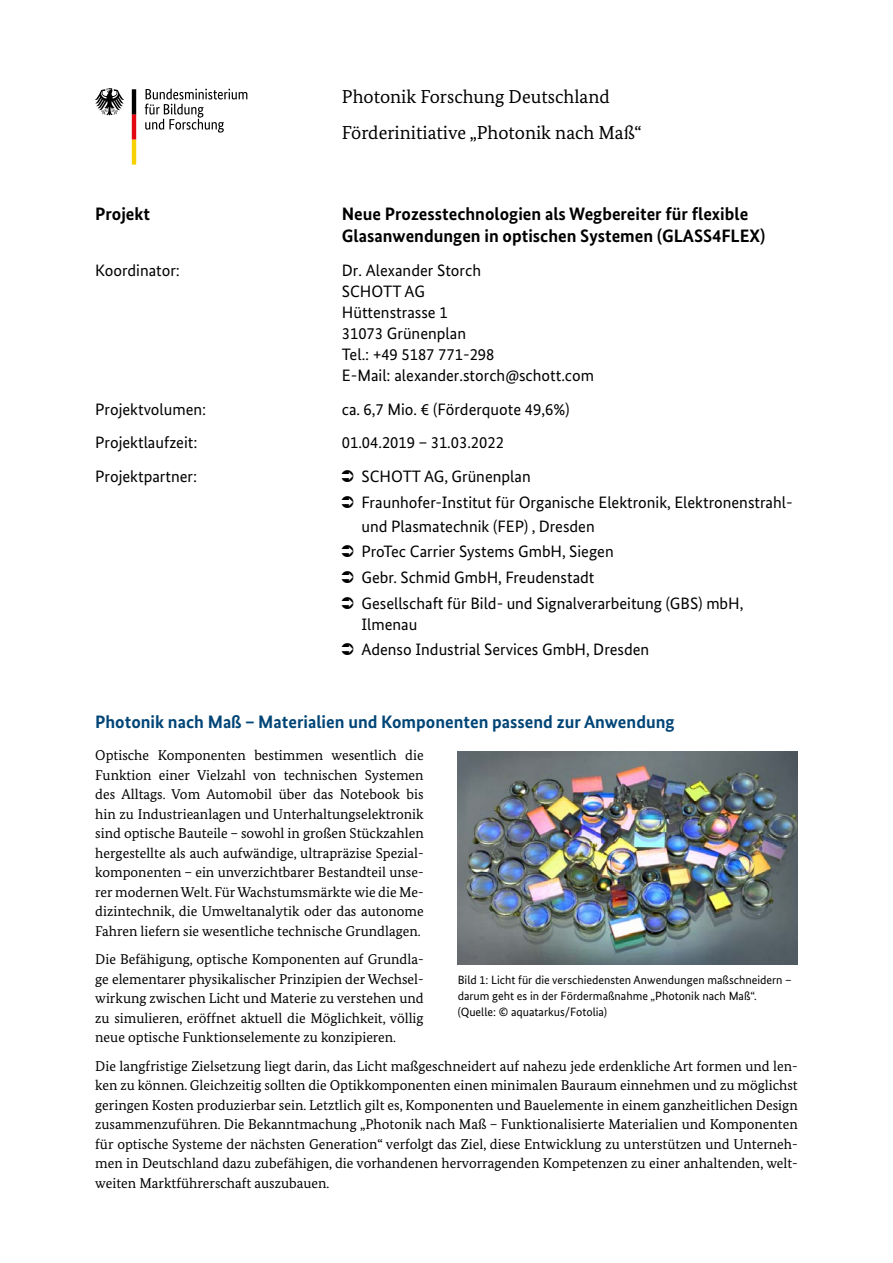
<style>
.page{position:relative;width:893px;height:1263px;background:#fff}
.page>*{position:absolute;margin:0;border:0;box-sizing:border-box;transform-origin:0 0}
.t1{font:18.75px/35.2px "Bundes Serif";color:#000}
.t2{font:700 18px/22.5px "Bundes Sans";color:#000}
.t3{font:700 18px "Bundes Sans";color:#004577}
.t4{font:16.5px/21px "Bundes Sans";color:#000}
.t5{font:14.25px/19.5px "Bundes Serif";color:#000;text-align:justify}
.t6{font:12px/15.8px "Bundes Sans";color:#000}
</style>
<div class="page">
<svg style="left:145px;top:89px;width:102px;height:44px"></svg>
<svg style="left:95px;top:88px;width:29px;height:27px"></svg>
<svg style="left:132px;top:89px;width:4px;height:76px"></svg>
<img style="left:458px;top:752px;width:340px;height:212px">
<h2 class="t2" style="left:95px;top:202px;width:56px">Projekt</h2>
<p class="t4" style="left:95px;top:259px;width:86px">Koordinator:</p>
<p class="t4" style="left:95px;top:398px;width:113px">Projektvolumen:</p>
<p class="t4" style="left:95px;top:432px;width:104px">Projektlaufzeit:</p>
<p class="t4" style="left:95px;top:466px;width:103px">Projektpartner:</p>
<p class="t1" style="left:342px;top:79px;width:301px">Photonik Forschung Deutschland<br>Förderinitiative „Photonik nach Maß“</p>
<p class="t2" style="left:342px;top:202px;width:425px">Neue Prozesstechnologien als Wegbereiter für flexible<br>Glasanwendungen in optischen Systemen (GLASS4FLEX)</p>
<p class="t4" style="left:342px;top:259px;width:254px">Dr. Alexander Storch<br>SCHOTT AG<br>Hüttenstrasse 1<br>31073 Grünenplan<br>Tel.: +49 5187 771-298<br>E-Mail: alexander.storch@schott.com</p>
<p class="t4" style="left:342px;top:398px;width:229px">ca. 6,7 Mio. € (Förderquote 49,6%)</p>
<p class="t4" style="left:342px;top:432px;width:164px">01.04.2019 – 31.03.2022</p>
<p class="t4" style="left:361px;top:466px;width:171px">SCHOTT AG, Grünenplan</p>
<p class="t4" style="left:361px;top:489px;width:433px;line-height:25.2px">Fraunhofer-Institut für Organische Elektronik, Elektronenstrahl&shy;und Plasmatechnik (FEP) , Dresden<br>ProTec Carrier Systems GmbH, Siegen<br>Gebr. Schmid GmbH, Freudenstadt<br>Gesellschaft für Bild- und Signalverarbeitung (GBS) mbH,</p>
<p class="t4" style="left:361px;top:611px;width:289px;line-height:25.2px">Ilmenau<br>Adenso Industrial Services GmbH, Dresden</p>
<h3 class="t3" style="left:95px;top:711px;width:581px">Photonik nach Maß – Materialien und Komponenten passend zur Anwendung</h3>
<p class="t5" style="left:95px;top:746px;width:330px">Optische Komponenten bestimmen wesentlich die Funktion einer Vielzahl von technischen Systemen des Alltags. Vom Automobil über das Notebook bis hin zu Industrieanlagen und Unterhaltungselektronik sind optische Bauteile – sowohl in großen Stückzahlen hergestellte als auch aufwändige, ultrapräzise Spezial&shy;komponenten – ein unverzichtbarer Bestandteil unse&shy;rer modernen Welt. Für Wachstumsmärkte wie die Me&shy;dizintechnik, die Umweltanalytik oder das autonome Fahren liefern sie wesentliche technische Grundlagen.</p>
<p class="t5" style="left:95px;top:949px;width:330px">Die Befähigung, optische Komponenten auf Grundla&shy;ge elementarer physikalischer Prinzipien der Wechsel&shy;wirkung zwischen Licht und Materie zu verstehen und zu simulieren, eröffnet aktuell die Möglichkeit, völlig neue optische Funktionselemente zu konzipieren.</p>
<p class="t5" style="left:95px;top:1056px;width:704px">Die langfristige Zielsetzung liegt darin, das Licht maßgeschneidert auf nahezu jede erdenkliche Art formen und len&shy;ken zu können. Gleichzeitig sollten die Optikkomponenten einen minimalen Bauraum einnehmen und zu möglichst geringen Kosten produzierbar sein. Letztlich gilt es, Komponenten und Bauelemente in einem ganzheitlichen Design zusammenzuführen. Die Bekanntmachung „Photonik nach Maß – Funktionalisierte Materialien und Komponenten für optische Systeme der nächsten Generation“ verfolgt das Ziel, diese Entwicklung zu unterstützen und Unterneh&shy;men in Deutschland dazu zubefähigen, die vorhandenen hervorragenden Kompetenzen zu einer anhaltenden, welt&shy;weiten Marktführerschaft auszubauen.</p>
<p class="t6" style="left:458px;top:972px;width:335px">Bild 1: Licht für die verschiedensten Anwendungen maßschneidern – darum geht es in der Fördermaßnahme „Photonik nach Maß“. (Quelle: © aquatarkus/Fotolia)</p>
</div>
